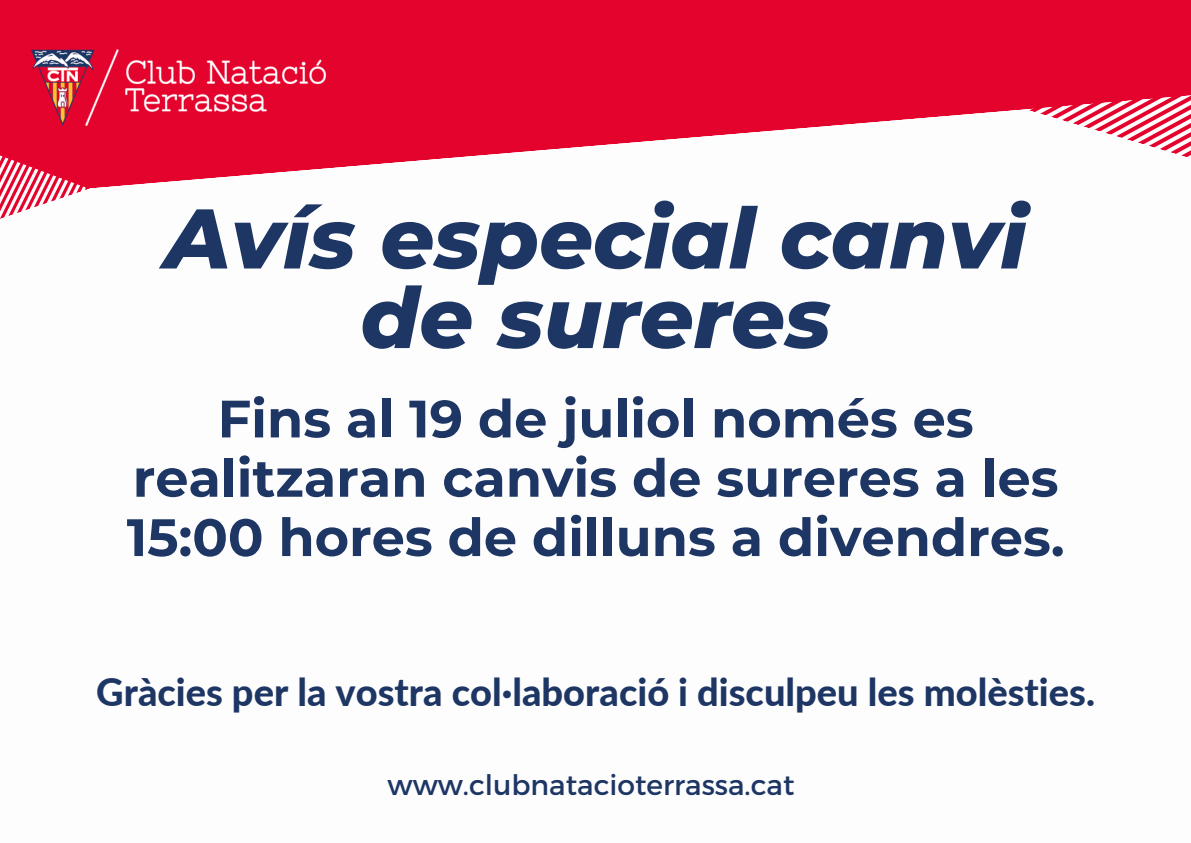
<style>
.page{position:relative;width:1191px;height:843px;background:#fff}
.page>*{position:absolute;margin:0;border:0;box-sizing:border-box;transform-origin:0 0}
.t1{font:italic 800 84.4px/79.5px "Montserrat";color:#1e3664;text-align:center}
.t2{font:700 52.5px/59.2px "Montserrat";color:#1e3664;text-align:center}
.t3{font:800 38px "Lato";color:#1e3664}
.t4{font:28.1px "Montserrat";color:#1e3664}
</style>
<div class="page">
<svg style="left:0;top:0;width:88px;height:219px"></svg>
<svg style="left:63px;top:0;width:946px;height:189px;fill:#e4032d"></svg>
<svg style="left:1009px;top:0;width:181px;height:157px"></svg>
<img style="left:31px;top:49px;width:294px;height:77px">
<p class="t1" style="left:164px;top:198px;width:863px">Avís especial canvi de sureres</p>
<p class="t2" style="left:127px;top:389px;width:939px">Fins al 19 de juliol només es realitzaran canvis de sureres a les<br>15:00 hores de dilluns a divendres.</p>
<h1 class="t3" style="left:96px;top:668px;width:1000px">Gràcies per la vostra col·laboració i disculpeu les molèsties.</h1>
<h2 class="t4" style="left:387px;top:766px;width:408px">www.clubnatacioterrassa.cat</h2>
</div>
